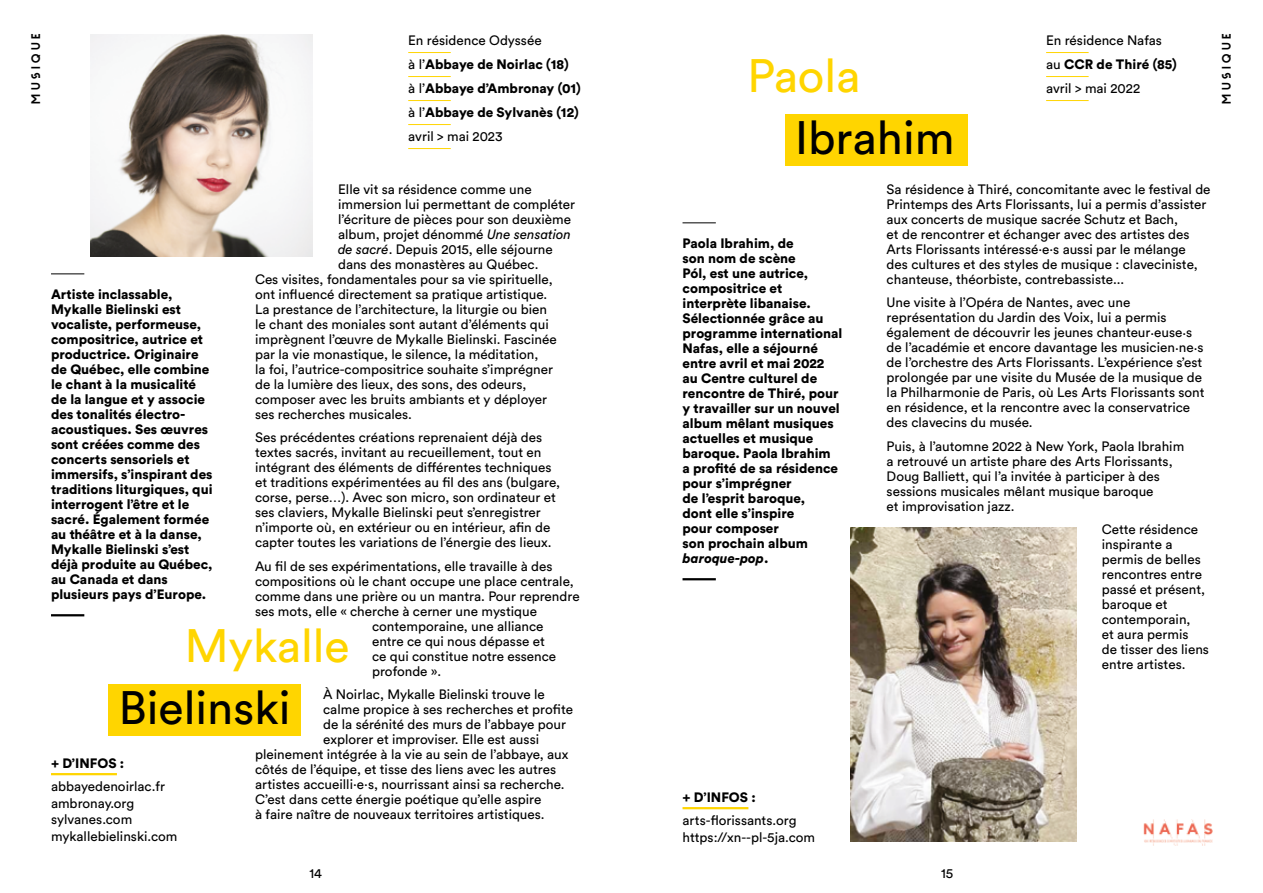
<style>
.page{position:relative;width:1263px;height:893px;background:#fff}
.page>*{position:absolute;margin:0;border:0;box-sizing:border-box;transform-origin:0 0}
.t1{font:46.35px "Circular Std";color:#000}
.t2{font:46.35px "Circular Std";color:#ffd500}
.t3{font:13.5px/15px "Circular Std";color:#000}
.t4{font:900 13.5px/15px "Circular Std";color:#000}
.t5{font:13.5px "Grotesk";letter-spacing:-.04em;color:#000}
.s1{font-weight:400}
.s2{font-weight:900}
.s3{font-style:italic}
</style>
<div class="page">
<hr style="left:51px;top:273px;width:33px;height:1px;background:#000">
<hr style="left:51px;top:614px;width:33px;height:2px;background:#000">
<hr style="left:51px;top:773px;width:66px;height:2px;background:#ffd500">
<hr style="left:408px;top:52px;width:43px;height:1px;background:#ffd500">
<hr style="left:408px;top:76px;width:43px;height:1px;background:#ffd500">
<hr style="left:408px;top:100px;width:43px;height:1px;background:#ffd500">
<hr style="left:408px;top:124px;width:43px;height:1px;background:#ffd500">
<hr style="left:408px;top:148px;width:43px;height:1px;background:#ffd500">
<img style="left:90px;top:34px;width:223px;height:222px">
<hr style="left:682px;top:222px;width:34px;height:1px;background:#000">
<hr style="left:682px;top:578px;width:34px;height:2px;background:#000">
<hr style="left:682px;top:807px;width:66px;height:2px;background:#ffd500">
<hr style="left:1046px;top:52px;width:43px;height:1px;background:#ffd500">
<hr style="left:1046px;top:76px;width:43px;height:1px;background:#ffd500">
<hr style="left:1046px;top:100px;width:43px;height:1px;background:#ffd500">
<div style="left:784px;top:115px;width:183px;height:51px;background:#ffd500"></div>
<img style="left:851px;top:527px;width:225px;height:315px">
<div style="left:108px;top:684px;width:193px;height:52px;background:#ffd500"></div>
<img style="left:1143px;top:819px;width:70px;height:27px">
<p class="t5" style="left:30px;top:106px;width:76px;rotate:-90deg">musique</p>
<p class="t5" style="left:1220px;top:106px;width:76px;rotate:-90deg">musique</p>
<p class="t4" style="left:408px;top:28px;width:174px;line-height:24px"><span class="s1">En résidence Odyssée<br>à l’</span>Abbaye de Noirlac (18)<br><span class="s1">à l’</span>Abbaye d’Ambronay (01) <span class="s1">à l’</span>Abbaye de Sylvanès (12) <span class="s1">avril &gt; mai 2023</span></p>
<p class="t3" style="left:1046px;top:28px;width:132px;line-height:24px">En résidence Nafas au <span class="s2">CCR de Thiré (85) </span>avril &gt; mai 2022</p>
<h1 class="t2" style="left:747px;top:47px;width:115px">Paola</h1>
<h1 class="t1" style="left:795px;top:110px;width:161px">Ibrahim</h1>
<p class="t3" style="left:338px;top:181px;width:195px">Elle vit sa résidence comme une</p>
<p class="t3" style="left:338px;top:196px;width:239px">immersion lui permettant de compléter</p>
<p class="t3" style="left:338px;top:211px;width:235px">l’écriture de pièces pour son deuxième</p>
<p class="t3" style="left:338px;top:226px;width:234px">album, projet dénommé <span class="s3">Une sensation</span></p>
<p class="t3" style="left:338px;top:241px;width:216px"><span class="s3">de sacré</span>. Depuis 2015, elle séjourne</p>
<p class="t3" style="left:338px;top:256px;width:202px">dans des monastères au Québec.</p>
<p class="t3" style="left:255px;top:271px;width:299px">Ces visites, fondamentales pour sa vie spirituelle,</p>
<p class="t3" style="left:255px;top:286px;width:294px">ont influencé directement sa pratique artistique.</p>
<p class="t3" style="left:255px;top:301px;width:293px">La prestance de l’architecture, la liturgie ou bien</p>
<p class="t3" style="left:255px;top:316px;width:295px">le chant des moniales sont autant d’éléments qui</p>
<p class="t3" style="left:255px;top:331px;width:303px">imprègnent l’œuvre de Mykalle Bielinski. Fascinée</p>
<p class="t3" style="left:255px;top:346px;width:285px">par la vie monastique, le silence, la méditation,</p>
<p class="t3" style="left:255px;top:361px;width:299px">la foi, l’autrice-compositrice souhaite s’imprégner</p>
<p class="t3" style="left:255px;top:376px;width:273px">de la lumière des lieux, des sons, des odeurs,</p>
<p class="t3" style="left:255px;top:391px;width:294px">composer avec les bruits ambiants et y déployer</p>
<p class="t3" style="left:255px;top:406px;width:158px">ses recherches musicales.</p>
<p class="t3" style="left:255px;top:430px;width:306px">Ses précédentes créations reprenaient déjà des textes sacrés, invitant au recueillement, tout en intégrant des éléments de différentes techniques et traditions expérimentées au fil des ans (bulgare, corse, perse…). Avec son micro, son ordinateur et ses claviers, Mykalle Bielinski peut s’enregistrer n’importe où, en extérieur ou en intérieur, afin de capter toutes les variations de l’énergie des lieux.</p>
<p class="t3" style="left:255px;top:558px;width:299px">Au fil de ses expérimentations, elle travaille à des</p>
<p class="t3" style="left:255px;top:573px;width:320px">compositions où le chant occupe une place centrale,</p>
<p class="t3" style="left:255px;top:588px;width:326px">comme dans une prière ou un mantra. Pour reprendre</p>
<p class="t3" style="left:255px;top:603px;width:283px">ses mots, elle « cherche à cerner une mystique</p>
<p class="t3" style="left:372px;top:618px;width:173px">contemporaine, une alliance</p>
<p class="t3" style="left:372px;top:633px;width:174px">entre ce qui nous dépasse et</p>
<p class="t3" style="left:372px;top:648px;width:186px">ce qui constitue notre essence</p>
<p class="t3" style="left:372px;top:663px;width:71px">profonde ».</p>
<p class="t3" style="left:323px;top:687px;width:223px">À Noirlac, Mykalle Bielinski trouve le</p>
<p class="t3" style="left:323px;top:702px;width:251px">calme propice à ses recherches et profite</p>
<p class="t3" style="left:323px;top:717px;width:244px">de la sérénité des murs de l’abbaye pour</p>
<p class="t3" style="left:323px;top:732px;width:218px">explorer et improviser. Elle est aussi</p>
<p class="t3" style="left:255px;top:747px;width:315px">pleinement intégrée à la vie au sein de l’abbaye, aux</p>
<p class="t3" style="left:255px;top:762px;width:302px">côtés de l’équipe, et tisse des liens avec les autres</p>
<p class="t3" style="left:255px;top:777px;width:311px">artistes accueilli·e·s, nourrissant ainsi sa recherche.</p>
<p class="t3" style="left:255px;top:792px;width:288px">C’est dans cette énergie poétique qu’elle aspire</p>
<p class="t3" style="left:255px;top:807px;width:291px">à faire naître de nouveaux territoires artistiques.</p>
<p class="t4" style="left:51px;top:287px;width:163px">Artiste inclassable,<br>Mykalle Bielinski est vocaliste, performeuse, compositrice, autrice et productrice. Originaire de Québec, elle combine le chant à la musicalité de la langue et y associe des tonalités électro&shy;acoustiques. Ses œuvres sont créées comme des concerts sensoriels et immersifs, s’inspirant des traditions liturgiques, qui interrogent l’être et le sacré. Également formée au théâtre et à la danse,<br>Mykalle Bielinski s’est déjà produite au Québec, au Canada et dans plusieurs pays d’Europe.</p>
<h1 class="t2" style="left:185px;top:618px;width:166px">Mykalle</h1>
<h1 class="t1" style="left:119px;top:679px;width:173px">Bielinski</h1>
<p class="t4" style="left:51px;top:756px;width:75px">+ D’INFOS :</p>
<p class="t3" style="left:51px;top:778px;width:128px;line-height:16.5px">abbayedenoirlac.fr ambronay.org sylvanes.com mykallebielinski.com</p>
<p class="t4" style="left:682px;top:236px;width:161px">Paola Ibrahim, de<br>son nom de scène<br>Pól, est une autrice, compositrice et interprète libanaise.<br>Sélectionnée grâce au programme international<br>Nafas, elle a séjourné entre avril et mai 2022 au Centre culturel de rencontre de Thiré, pour y travailler sur un nouvel album mêlant musiques actuelles et musique baroque. Paola Ibrahim<br>a profité de sa résidence pour s’imprégner<br>de l’esprit baroque,<br>dont elle s’inspire<br>pour composer<br>son prochain album <span class="s3">baroque-pop</span>.</p>
<p class="t3" style="left:887px;top:181px;width:325px">Sa résidence à Thiré, concomitante avec le festival de Printemps des Arts Florissants, lui a permis d’assister aux concerts de musique sacrée Schutz et Bach,<br>et de rencontrer et échanger avec des artistes des Arts Florissants intéressé·e·s aussi par le mélange des cultures et des styles de musique : claveciniste, chanteuse, théorbiste, contrebassiste...</p>
<p class="t3" style="left:887px;top:295px;width:319px">Une visite à l’Opéra de Nantes, avec une représentation du Jardin des Voix, lui a permis également de découvrir les jeunes chanteur.euse.s de l’académie et encore davantage les musicien.ne.s de l’orchestre des Arts Florissants. L’expérience s’est prolongée par une visite du Musée de la musique de la Philharmonie de Paris, où Les Arts Florissants sont en résidence, et la rencontre avec la conservatrice des clavecins du musée.</p>
<p class="t3" style="left:887px;top:438px;width:299px">Puis, à l’automne 2022 à New York, Paola Ibrahim a retrouvé un artiste phare des Arts Florissants, Doug Balliett, qui l’a invitée à participer à des sessions musicales mêlant musique baroque<br>et improvisation jazz.</p>
<p class="t3" style="left:1102px;top:522px;width:109px">Cette résidence inspirante a permis de belles rencontres entre passé et présent, baroque et contemporain,<br>et aura permis<br>de tisser des liens entre artistes.</p>
<p class="t4" style="left:682px;top:790px;width:75px">+ D’INFOS :</p>
<p class="t3" style="left:682px;top:812px;width:134px;line-height:16.5px">arts-florissants.org https://xn--pl-5ja.com</p>
<p class="t3" style="left:309px;top:866px;width:14px">14</p>
<p class="t3" style="left:941px;top:866px;width:14px">15</p>
</div>
